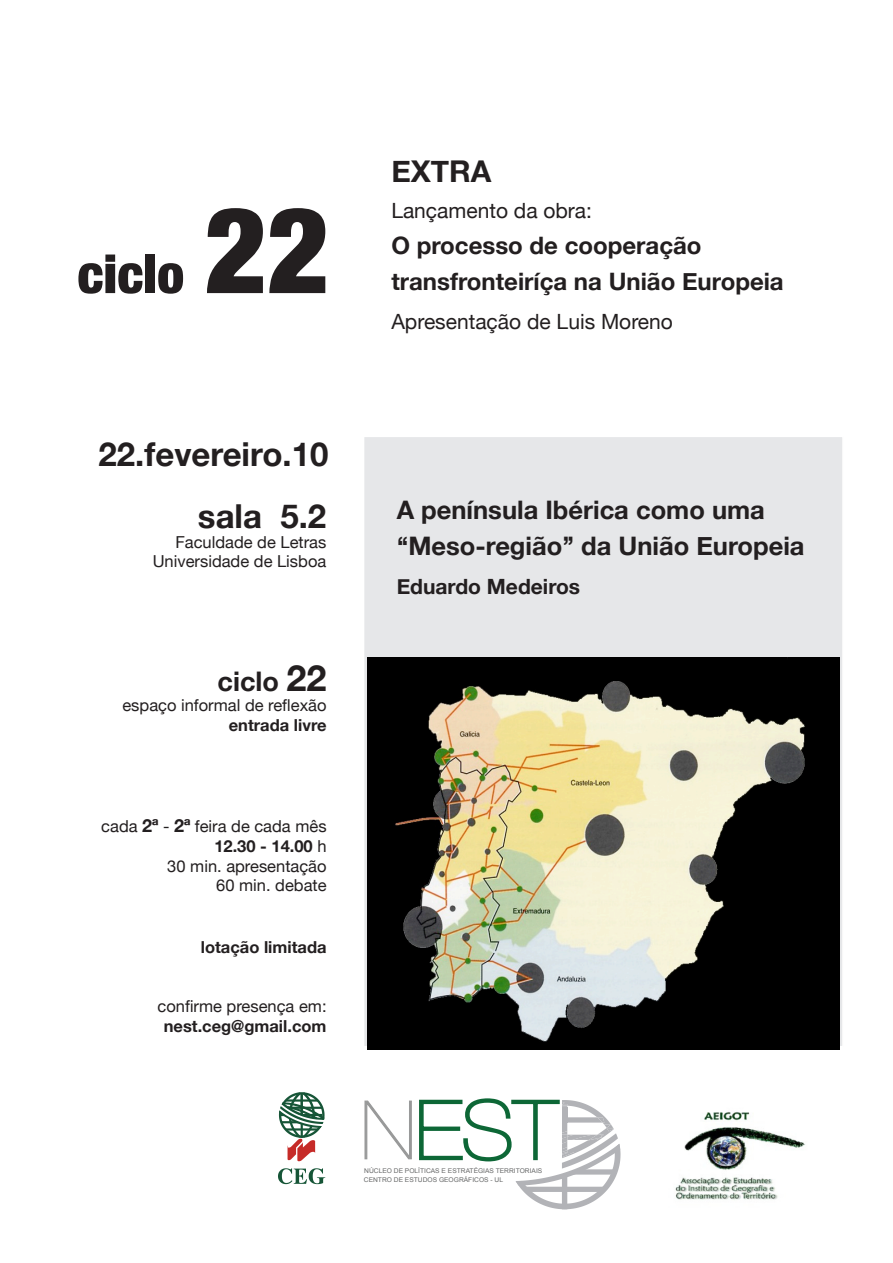
<style>
.page{position:relative;width:893px;height:1263px;background:#fff}
.page>*{position:absolute;margin:0;border:0;box-sizing:border-box;transform-origin:0 0}
.t1{font:900 condensed 120px "Helvetica Neue";color:#231f20}
.t2{font:900 condensed 54px "Helvetica Neue";color:#231f20}
.t3{font:700 33px "Helvetica Neue";color:#231f20}
.t4{font:700 30px "Helvetica Neue";color:#231f20}
.t5{font:700 27px "Helvetica Neue";color:#231f20}
.t6{font:700 25.5px "Helvetica Neue";color:#231f20}
.t7{font:700 24px "Helvetica Neue";color:#231f20}
.t8{font:21px "Helvetica Neue";color:#231f20}
.t9{font:700 21px "Helvetica Neue";color:#231f20}
.t10{font:16.5px "Helvetica Neue";color:#231f20}
.t11{font:700 16.5px "Helvetica Neue";color:#231f20}
.t12{font:6.45px "Arial";color:#656666}
.s1{font-size:36px}
.s2{font-weight:700;font-size:18px}
.s3{font-weight:400}
</style>
<div class="page">
<div style="left:363px;top:436px;width:481px;height:611px;background:#e6e7e9;border:2px solid #fff"></div>
<svg style="left:278px;top:1168px;width:47px;height:16px"></svg>
<svg style="left:279px;top:1092px;width:46px;height:69px"></svg>
<svg style="left:364px;top:1100px;width:48px;height:60px"></svg>
<svg style="left:419px;top:1098px;width:201px;height:111px"></svg>
<img style="left:675px;top:1112px;width:130px;height:88px">
<img style="left:367px;top:658px;width:472px;height:391px">
<p class="t2" style="left:77px;top:241px;width:108px">ciclo</p>
<p class="t1" style="left:205px;top:176px;width:126px">22</p>
<p class="t3" style="left:99px;top:434px;width:231px">22.fevereiro.10</p>
<p class="t3" style="left:198px;top:496px;width:130px">sala 5.2</p>
<p class="t10" style="left:175px;top:532px;width:152px">Faculdade de Letras</p>
<p class="t10" style="left:153px;top:552px;width:175px">Universidade de Lisboa</p>
<p class="t5" style="left:218px;top:665px;width:110px">ciclo <span class="s1">22</span></p>
<p class="t10" style="left:122px;top:695px;width:206px">espaço informal de reflexão</p>
<p class="t11" style="left:229px;top:715px;width:99px">entrada livre</p>
<p class="t10" style="left:101px;top:816px;width:227px">cada <span class="s2">2ª</span> - <span class="s2">2ª</span> feira de cada mês</p>
<p class="t11" style="left:214px;top:836px;width:114px">12.30 - 14.00 <span class="s3">h</span></p>
<p class="t10" style="left:167px;top:856px;width:161px">30 min. apresentação</p>
<p class="t10" style="left:216px;top:875px;width:112px">60 min. debate</p>
<p class="t11" style="left:201px;top:936px;width:127px">lotação limitada</p>
<p class="t10" style="left:158px;top:996px;width:171px">confirme presença em:</p>
<p class="t11" style="left:164px;top:1016px;width:164px">nest.ceg@gmail.com</p>
<p class="t4" style="left:391px;top:153px;width:101px">EXTRA</p>
<p class="t8" style="left:391px;top:198px;width:202px">Lançamento da obra:</p>
<p class="t7" style="left:391px;top:231px;width:312px">O processo de cooperação</p>
<p class="t7" style="left:391px;top:267px;width:394px">transfronteiríça na União Europeia</p>
<p class="t8" style="left:391px;top:309px;width:283px">Apresentação de Luis Moreno</p>
<p class="t6" style="left:397px;top:494px;width:370px">A península Ibérica como uma</p>
<p class="t6" style="left:397px;top:530px;width:409px">‘‘Meso-região’’ da União Europeia</p>
<p class="t9" style="left:397px;top:574px;width:185px">Eduardo Medeiros</p>
<p class="t12" style="left:364px;top:1166px;width:180px">NÚCLEO DE POLÍTICAS E ESTRATÉGIAS TERRITORIAIS</p>
<p class="t12" style="left:364px;top:1175px;width:141px">CENTRO DE ESTUDOS GEOGRÁFICOS - UL</p>
</div>
